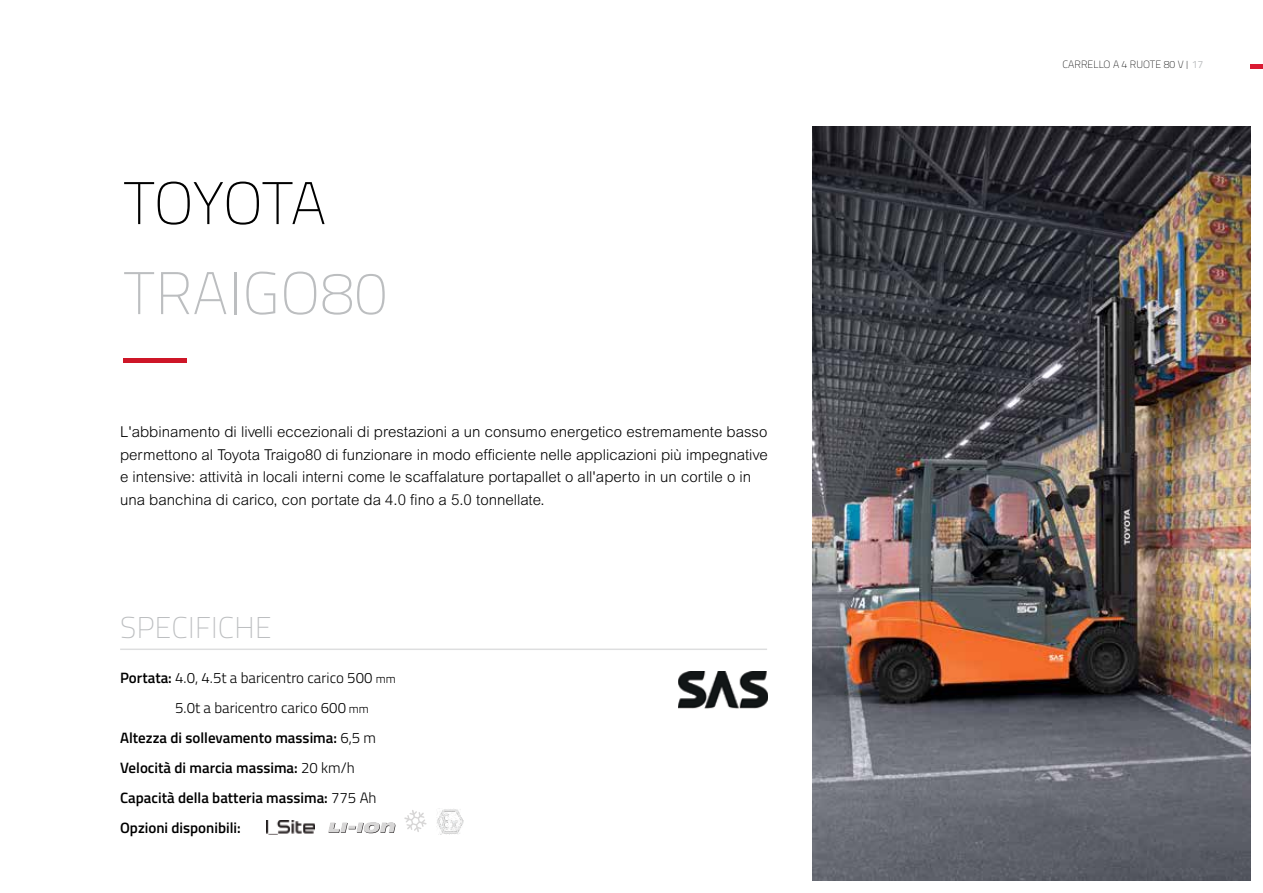
<style>
.page{position:relative;width:1263px;height:893px;background:#fff}
.page>*{position:absolute;margin:0;border:0;box-sizing:border-box;transform-origin:0 0}
.t1{font:100 60px "Titillium";letter-spacing:.01em;color:#bcbec0}
.t2{font:100 60px "Titillium";letter-spacing:-.02em;color:#000}
.t3{font:100 30px "Titillium";letter-spacing:.01em;color:#bcbec0}
.t4{font:300 15px/22.5px "Arial MT Std";color:#000}
.t5{font:600 15px "Titillium";color:#000}
.t6{font:300 15px "Titillium";color:#000}
.t7{font:100 10.5px "Titillium";letter-spacing:.01em;color:#000}
.s1{font-weight:600}
.s2{font-size:12px}
.s3{font-weight:300}
.s4{font-size:8.4px}
.s5{font-weight:400;color:#bcbec0}
</style>
<div class="page">
<div style="left:1250px;top:64px;width:13px;height:5px;background:#da1a32"></div>
<hr style="left:120px;top:648px;width:647px;height:2px;background:#bcbec0">
<hr style="left:123px;top:358px;width:64px;height:4px;background:#ce1628">
<img style="left:437px;top:808px;width:26px;height:26px">
<svg style="left:404px;top:810px;width:23px;height:22px"></svg>
<svg style="left:328px;top:822px;width:67px;height:11px"></svg>
<img style="left:267px;top:821px;width:47px;height:13px">
<img style="left:679px;top:672px;width:89px;height:37px">
<img style="left:812px;top:126px;width:438px;height:754px">
<h1 class="t2" style="left:123px;top:160px;width:204px">TOYOTA</h1>
<h1 class="t1" style="left:123px;top:250px;width:266px">TRAIGO80</h1>
<p class="t4" style="left:120px;top:421px;width:649px">L'abbinamento di livelli eccezionali di prestazioni a un consumo energetico estremamente basso permettono al Toyota Traigo80 di funzionare in modo efficiente nelle applicazioni più impegnative e intensive: attività in locali interni come le scaffalature portapallet o all'aperto in un cortile o in una banchina di carico, con portate da 4.0 fino a 5.0 tonnellate.</p>
<h2 class="t3" style="left:120px;top:606px;width:153px">SPECIFICHE</h2>
<p class="t6" style="left:120px;top:667px;width:277px"><span class="s1">Portata:</span> 4.0, 4.5t a baricentro carico 500 <span class="s2">mm</span></p>
<p class="t6" style="left:175px;top:697px;width:195px">5.0t a baricentro carico 600 <span class="s2">mm</span></p>
<p class="t5" style="left:120px;top:727px;width:258px">Altezza di sollevamento massima: <span class="s3">6,5 m</span></p>
<p class="t5" style="left:120px;top:757px;width:236px">Velocità di marcia massima: <span class="s3">20 km/h</span></p>
<p class="t5" style="left:120px;top:787px;width:258px">Capacità della batteria massima: <span class="s3">775 Ah</span></p>
<p class="t5" style="left:120px;top:817px;width:122px">Opzioni disponibili:</p>
<p class="t7" style="left:1062px;top:57px;width:143px">CARRELLO A 4 RUOTE 80 V <span class="s4">|</span> <span class="s5">17</span></p>
</div>
